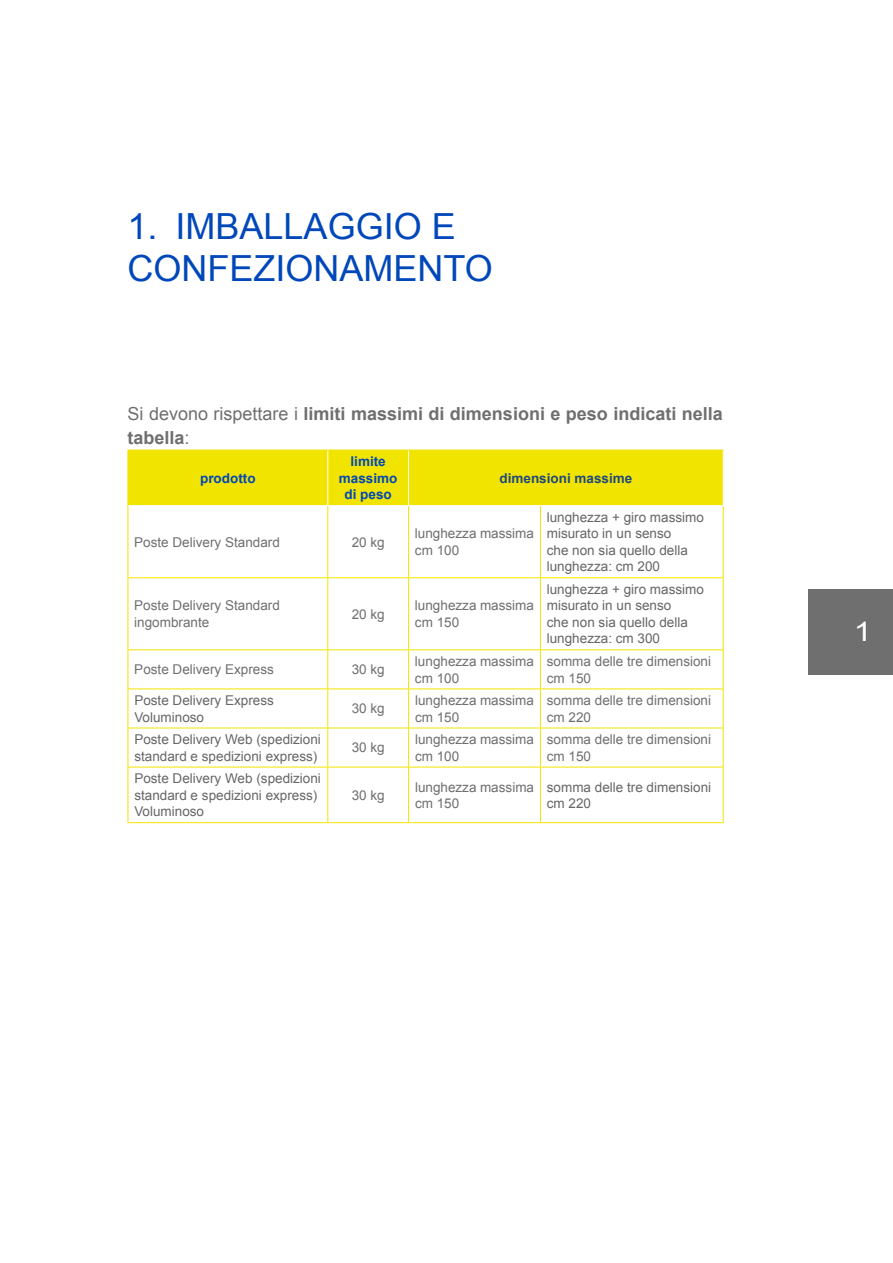
<style>
.page{position:relative;width:893px;height:1263px;background:#fff}
.page>*{position:absolute;margin:0;border:0;box-sizing:border-box;transform-origin:0 0}
.t1{font:36px/42px "Arial";color:#0047ba}
.t2{font:27px "Arial";color:#fff;scale:1.2 1}
.t3{font:700 18px/24px "Arial";color:#706f6f}
.t4{font:13.5px/16.5px "Arial";color:#666}
.t5{font:13.5px/16.5px "Arial";color:#706f6f}
.t6{font:700 13.5px/16.5px "Arial";color:#0047ba;text-align:center}
.t7{font:700 13.5px "Arial";color:#1f497d}
.s1{font-weight:400}
</style>
<div class="page">
<div style="left:808px;top:589px;width:85px;height:85px;background:#706f6f"></div>
<div style="left:129px;top:451px;width:594px;height:54px;background:#f1e400"></div>
<hr style="left:327px;top:450px;width:1px;height:55px;background:#fff">
<hr style="left:408px;top:450px;width:1px;height:55px;background:#fff">
<hr style="left:327px;top:506px;width:1px;height:71px;background:#f1e400">
<hr style="left:408px;top:506px;width:1px;height:71px;background:#f1e400">
<hr style="left:540px;top:506px;width:1px;height:71px;background:#f1e400">
<hr style="left:128px;top:577px;width:200px;height:1px;background:#f1e400">
<hr style="left:328px;top:577px;width:81px;height:1px;background:#f1e400">
<hr style="left:327px;top:578px;width:1px;height:71px;background:#f1e400">
<hr style="left:409px;top:577px;width:131px;height:1px;background:#f1e400">
<hr style="left:408px;top:578px;width:1px;height:71px;background:#f1e400">
<hr style="left:540px;top:577px;width:184px;height:1px;background:#f1e400">
<hr style="left:540px;top:578px;width:1px;height:71px;background:#f1e400">
<hr style="left:128px;top:649px;width:200px;height:1px;background:#f1e400">
<hr style="left:328px;top:649px;width:81px;height:1px;background:#f1e400">
<hr style="left:327px;top:650px;width:1px;height:38px;background:#f1e400">
<hr style="left:409px;top:649px;width:131px;height:1px;background:#f1e400">
<hr style="left:408px;top:650px;width:1px;height:38px;background:#f1e400">
<hr style="left:540px;top:649px;width:184px;height:1px;background:#f1e400">
<hr style="left:540px;top:650px;width:1px;height:38px;background:#f1e400">
<hr style="left:128px;top:688px;width:200px;height:1px;background:#f1e400">
<hr style="left:328px;top:688px;width:81px;height:1px;background:#f1e400">
<hr style="left:327px;top:689px;width:1px;height:39px;background:#f1e400">
<hr style="left:409px;top:688px;width:131px;height:1px;background:#f1e400">
<hr style="left:408px;top:689px;width:1px;height:39px;background:#f1e400">
<hr style="left:540px;top:688px;width:184px;height:1px;background:#f1e400">
<hr style="left:540px;top:689px;width:1px;height:39px;background:#f1e400">
<hr style="left:128px;top:728px;width:200px;height:1px;background:#f1e400">
<hr style="left:328px;top:728px;width:81px;height:1px;background:#f1e400">
<hr style="left:327px;top:728px;width:1px;height:39px;background:#f1e400">
<hr style="left:409px;top:728px;width:131px;height:1px;background:#f1e400">
<hr style="left:408px;top:728px;width:1px;height:39px;background:#f1e400">
<hr style="left:540px;top:728px;width:184px;height:1px;background:#f1e400">
<hr style="left:540px;top:728px;width:1px;height:39px;background:#f1e400">
<hr style="left:128px;top:767px;width:200px;height:1px;background:#f1e400">
<hr style="left:328px;top:767px;width:81px;height:1px;background:#f1e400">
<hr style="left:327px;top:767px;width:1px;height:55px;background:#f1e400">
<hr style="left:409px;top:767px;width:131px;height:1px;background:#f1e400">
<hr style="left:408px;top:767px;width:1px;height:55px;background:#f1e400">
<hr style="left:540px;top:767px;width:184px;height:1px;background:#f1e400">
<hr style="left:540px;top:767px;width:1px;height:55px;background:#f1e400">
<hr style="left:128px;top:506px;width:1px;height:71px;background:#f1e400">
<hr style="left:723px;top:506px;width:1px;height:71px;background:#f1e400">
<hr style="left:128px;top:578px;width:1px;height:71px;background:#f1e400">
<hr style="left:723px;top:578px;width:1px;height:71px;background:#f1e400">
<hr style="left:128px;top:650px;width:1px;height:38px;background:#f1e400">
<hr style="left:723px;top:650px;width:1px;height:38px;background:#f1e400">
<hr style="left:128px;top:689px;width:1px;height:39px;background:#f1e400">
<hr style="left:723px;top:689px;width:1px;height:39px;background:#f1e400">
<hr style="left:128px;top:728px;width:1px;height:39px;background:#f1e400">
<hr style="left:723px;top:728px;width:1px;height:39px;background:#f1e400">
<hr style="left:128px;top:767px;width:1px;height:55px;background:#f1e400">
<hr style="left:723px;top:767px;width:1px;height:55px;background:#f1e400">
<hr style="left:128px;top:822px;width:200px;height:1px;background:#f1e400">
<hr style="left:328px;top:822px;width:81px;height:1px;background:#f1e400">
<hr style="left:409px;top:822px;width:131px;height:1px;background:#f1e400">
<hr style="left:540px;top:822px;width:184px;height:1px;background:#f1e400">
<hr style="left:128px;top:450px;width:200px;height:1px;background:#f1e400">
<hr style="left:128px;top:450px;width:1px;height:56px;background:#f1e400">
<hr style="left:328px;top:450px;width:81px;height:1px;background:#f1e400">
<hr style="left:409px;top:450px;width:131px;height:1px;background:#f1e400">
<hr style="left:540px;top:450px;width:184px;height:1px;background:#f1e400">
<hr style="left:723px;top:450px;width:1px;height:55px;background:#fff">
<hr style="left:128px;top:505px;width:200px;height:1px;background:#fff">
<h1 class="t1" style="left:128px;top:206px;width:367px">1. IMBALLAGGIO E<br>CONFEZIONAMENTO</h1>
<h3 class="t3" style="left:128px;top:402px;width:597px"><span class="s1">Si devono rispettare i</span> limiti massimi di dimensioni e peso indicati nella tabella<span class="s1">:</span></h3>
<p class="t6" style="left:200px;top:470px;width:57px">prodotto</p>
<p class="t6" style="left:339px;top:454px;width:60px">limite massimo di peso</p>
<p class="t7" style="left:499px;top:469px;width:134px">dimensioni massime</p>
<p class="t5" style="left:134px;top:534px;width:147px">Poste Delivery Standard</p>
<p class="t5" style="left:352px;top:534px;width:35px">20 kg</p>
<p class="t5" style="left:415px;top:525px;width:121px">lunghezza massima cm 100</p>
<p class="t5" style="left:134px;top:598px;width:147px">Poste Delivery Standard ingombrante</p>
<p class="t5" style="left:352px;top:606px;width:35px">20 kg</p>
<p class="t5" style="left:415px;top:598px;width:121px">lunghezza massima cm 150</p>
<p class="t4" style="left:547px;top:509px;width:159px">lunghezza + giro massimo misurato in un senso<br>che non sia quello della lunghezza: cm 200</p>
<p class="t4" style="left:547px;top:581px;width:159px">lunghezza + giro massimo misurato in un senso<br>che non sia quello della lunghezza: cm 300</p>
<p class="t5" style="left:134px;top:661px;width:141px">Poste Delivery Express</p>
<p class="t5" style="left:352px;top:661px;width:35px">30 kg</p>
<p class="t5" style="left:415px;top:653px;width:121px">lunghezza massima cm 100</p>
<p class="t5" style="left:547px;top:653px;width:166px">somma delle tre dimensioni cm 150</p>
<p class="t4" style="left:134px;top:692px;width:141px">Poste Delivery Express<br>Voluminoso</p>
<p class="t5" style="left:352px;top:700px;width:35px">30 kg</p>
<p class="t5" style="left:415px;top:692px;width:121px">lunghezza massima cm 150</p>
<p class="t5" style="left:547px;top:692px;width:166px">somma delle tre dimensioni cm 220</p>
<p class="t4" style="left:134px;top:731px;width:188px">Poste Delivery Web (spedizioni standard e spedizioni express)</p>
<p class="t5" style="left:352px;top:739px;width:35px">30 kg</p>
<p class="t5" style="left:415px;top:731px;width:121px">lunghezza massima cm 100</p>
<p class="t5" style="left:547px;top:731px;width:166px">somma delle tre dimensioni cm 150</p>
<p class="t4" style="left:134px;top:770px;width:188px">Poste Delivery Web (spedizioni standard e spedizioni express)<br>Voluminoso</p>
<p class="t5" style="left:352px;top:787px;width:35px">30 kg</p>
<p class="t5" style="left:415px;top:779px;width:121px">lunghezza massima cm 150</p>
<p class="t4" style="left:547px;top:779px;width:166px">somma delle tre dimensioni cm 220</p>
<h2 class="t2" style="left:854px;top:614px;width:17px">1</h2>
</div>
